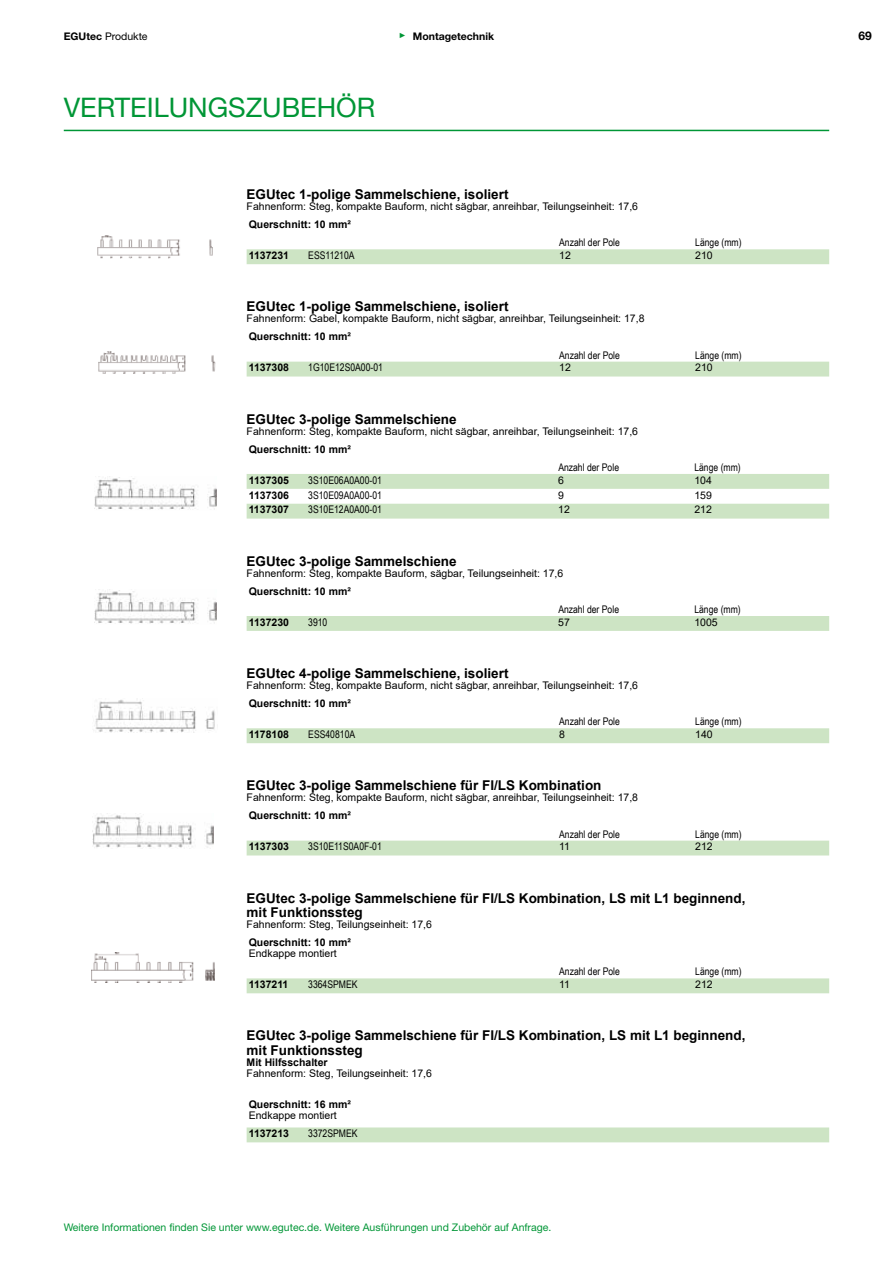
<style>
.page{position:relative;width:893px;height:1263px;background:#fff}
.page>*{position:absolute;margin:0;border:0;box-sizing:border-box;transform-origin:0 0}
.t1{font:27px "Helvetica Neue LT Std";color:#009636}
.t2{font:700 13.5px/14.2px "Arial";color:#000}
.t3{font:700 12px "Helvetica Neue LT Std";color:#000}
.t4{font:10.5px "Arial";color:#000}
.t5{font:10.5px "Arial Narrow";color:#000}
.t6{font:700 10.5px "Arial";color:#000}
.t7{font:10.5px "Helvetica Neue LT Std";color:#009636}
.t8{font:700 10.5px "Helvetica Neue LT Std";color:#000}
.t9{font:10.5px "Helvetica Neue LT Std";color:#000}
.s1{font-weight:700}
.s2{font-family:"Arial";font-size:7.5px;color:#009636}
</style>
<div class="page">
<hr style="left:64px;top:130px;width:765px;height:1px;background:#009636">
<div style="left:247px;top:249px;width:582px;height:15px;background:#cde4c4"></div>
<div style="left:247px;top:362px;width:582px;height:14px;background:#cde4c4"></div>
<svg style="left:247px;top:474px;width:582px;height:45px"></svg>
<div style="left:247px;top:616px;width:582px;height:15px;background:#cde4c4"></div>
<div style="left:247px;top:728px;width:582px;height:15px;background:#cde4c4"></div>
<div style="left:247px;top:841px;width:582px;height:14px;background:#cde4c4"></div>
<div style="left:247px;top:978px;width:582px;height:15px;background:#cde4c4"></div>
<div style="left:247px;top:1127px;width:582px;height:15px;background:#cde4c4"></div>
<img style="left:97px;top:235px;width:116px;height:24px">
<img style="left:98px;top:352px;width:118px;height:22px">
<img style="left:95px;top:476px;width:122px;height:34px">
<img style="left:95px;top:590px;width:121px;height:34px">
<img style="left:94px;top:700px;width:121px;height:33px">
<img style="left:92px;top:815px;width:121px;height:33px">
<img style="left:92px;top:953px;width:122px;height:29px">
<p class="t9" style="left:64px;top:30px;width:85px"><span class="s1">EGUtec</span> Produkte</p>
<p class="t3" style="left:858px;top:28px;width:15px">69</p>
<p class="t8" style="left:399px;top:29px;width:97px"><span class="s2">►</span> Montagetechnik</p>
<h1 class="t1" style="left:64px;top:92px;width:313px">VERTEILUNGSZUBEHÖR</h1>
<p class="t2" style="left:247px;top:187px;width:263px">EGUtec 1-polige Sammelschiene, isoliert</p>
<p class="t4" style="left:247px;top:199px;width:393px">Fahnenform: Steg, kompakte Bauform, nicht sägbar, anreihbar, Teilungseinheit: 17,6</p>
<p class="t6" style="left:249px;top:217px;width:104px">Querschnitt: 10 mm²</p>
<p class="t5" style="left:559px;top:235px;width:62px">Anzahl der Pole</p>
<p class="t5" style="left:695px;top:235px;width:48px">Länge (mm)</p>
<p class="t6" style="left:249px;top:248px;width:42px">1137231</p>
<p class="t5" style="left:308px;top:248px;width:48px">ESS11210A</p>
<p class="t4" style="left:559px;top:248px;width:13px">12</p>
<p class="t4" style="left:695px;top:248px;width:19px">210</p>
<p class="t2" style="left:247px;top:299px;width:263px">EGUtec 1-polige Sammelschiene, isoliert</p>
<p class="t4" style="left:247px;top:312px;width:399px">Fahnenform: Gabel, kompakte Bauform, nicht sägbar, anreihbar, Teilungseinheit: 17,8</p>
<p class="t6" style="left:249px;top:329px;width:104px">Querschnitt: 10 mm²</p>
<p class="t5" style="left:559px;top:347px;width:62px">Anzahl der Pole</p>
<p class="t5" style="left:695px;top:347px;width:48px">Länge (mm)</p>
<p class="t6" style="left:249px;top:360px;width:42px">1137308</p>
<p class="t5" style="left:308px;top:360px;width:76px">1G10E12S0A00-01</p>
<p class="t4" style="left:559px;top:360px;width:13px">12</p>
<p class="t4" style="left:695px;top:360px;width:19px">210</p>
<p class="t2" style="left:247px;top:412px;width:212px">EGUtec 3-polige Sammelschiene</p>
<p class="t4" style="left:247px;top:424px;width:393px">Fahnenform: Steg, kompakte Bauform, nicht sägbar, anreihbar, Teilungseinheit: 17,6</p>
<p class="t6" style="left:249px;top:442px;width:104px">Querschnitt: 10 mm²</p>
<p class="t5" style="left:558px;top:459px;width:62px">Anzahl der Pole</p>
<p class="t5" style="left:694px;top:459px;width:48px">Länge (mm)</p>
<p class="t6" style="left:249px;top:473px;width:42px">1137305</p>
<p class="t5" style="left:308px;top:472px;width:75px">3S10E06A0A00-01</p>
<p class="t4" style="left:558px;top:473px;width:7px">6</p>
<p class="t4" style="left:694px;top:473px;width:19px">104</p>
<p class="t6" style="left:249px;top:487px;width:42px">1137306</p>
<p class="t5" style="left:308px;top:487px;width:75px">3S10E09A0A00-01</p>
<p class="t4" style="left:558px;top:488px;width:7px">9</p>
<p class="t4" style="left:694px;top:488px;width:19px">159</p>
<p class="t6" style="left:249px;top:502px;width:42px">1137307</p>
<p class="t5" style="left:308px;top:502px;width:75px">3S10E12A0A00-01</p>
<p class="t4" style="left:558px;top:502px;width:13px">12</p>
<p class="t4" style="left:694px;top:502px;width:19px">212</p>
<p class="t2" style="left:247px;top:554px;width:212px">EGUtec 3-polige Sammelschiene</p>
<p class="t4" style="left:247px;top:566px;width:318px">Fahnenform: Steg, kompakte Bauform, sägbar, Teilungseinheit: 17,6</p>
<p class="t6" style="left:249px;top:584px;width:104px">Querschnitt: 10 mm²</p>
<p class="t5" style="left:558px;top:602px;width:62px">Anzahl der Pole</p>
<p class="t5" style="left:694px;top:602px;width:48px">Länge (mm)</p>
<p class="t6" style="left:249px;top:615px;width:42px">1137230</p>
<p class="t5" style="left:308px;top:614px;width:21px">3910</p>
<p class="t4" style="left:558px;top:615px;width:13px">57</p>
<p class="t4" style="left:694px;top:615px;width:25px">1005</p>
<p class="t2" style="left:247px;top:666px;width:263px">EGUtec 4-polige Sammelschiene, isoliert</p>
<p class="t4" style="left:247px;top:678px;width:393px">Fahnenform: Steg, kompakte Bauform, nicht sägbar, anreihbar, Teilungseinheit: 17,6</p>
<p class="t6" style="left:249px;top:696px;width:104px">Querschnitt: 10 mm²</p>
<p class="t5" style="left:559px;top:714px;width:62px">Anzahl der Pole</p>
<p class="t5" style="left:695px;top:714px;width:48px">Länge (mm)</p>
<p class="t6" style="left:249px;top:727px;width:42px">1178108</p>
<p class="t5" style="left:308px;top:727px;width:48px">ESS40810A</p>
<p class="t4" style="left:559px;top:727px;width:7px">8</p>
<p class="t4" style="left:695px;top:727px;width:19px">140</p>
<p class="t2" style="left:247px;top:778px;width:356px">EGUtec 3-polige Sammelschiene für FI/LS Kombination</p>
<p class="t4" style="left:247px;top:790px;width:393px">Fahnenform: Steg, kompakte Bauform, nicht sägbar, anreihbar, Teilungseinheit: 17,8</p>
<p class="t6" style="left:249px;top:808px;width:104px">Querschnitt: 10 mm²</p>
<p class="t5" style="left:559px;top:826px;width:62px">Anzahl der Pole</p>
<p class="t5" style="left:695px;top:826px;width:48px">Länge (mm)</p>
<p class="t6" style="left:249px;top:839px;width:42px">1137303</p>
<p class="t5" style="left:308px;top:839px;width:75px">3S10E11S0A0F-01</p>
<p class="t4" style="left:559px;top:839px;width:12px">11</p>
<p class="t4" style="left:695px;top:839px;width:19px">212</p>
<p class="t2" style="left:247px;top:891px;width:500px">EGUtec 3-polige Sammelschiene für FI/LS Kombination, LS mit L1 beginnend, mit Funktionssteg</p>
<p class="t4" style="left:247px;top:917px;width:187px">Fahnenform: Steg, Teilungseinheit: 17,6</p>
<p class="t6" style="left:249px;top:935px;width:104px">Querschnitt: 10 mm²</p>
<p class="t4" style="left:249px;top:946px;width:90px">Endkappe montiert</p>
<p class="t5" style="left:559px;top:964px;width:62px">Anzahl der Pole</p>
<p class="t5" style="left:695px;top:964px;width:48px">Länge (mm)</p>
<p class="t6" style="left:249px;top:977px;width:41px">1137211</p>
<p class="t5" style="left:308px;top:977px;width:51px">3364SPMEK</p>
<p class="t4" style="left:559px;top:977px;width:12px">11</p>
<p class="t4" style="left:695px;top:977px;width:19px">212</p>
<p class="t2" style="left:247px;top:1028px;width:500px">EGUtec 3-polige Sammelschiene für FI/LS Kombination, LS mit L1 beginnend, mit Funktionssteg</p>
<p class="t6" style="left:247px;top:1055px;width:83px">Mit Hilfsschalter</p>
<p class="t4" style="left:247px;top:1066px;width:187px">Fahnenform: Steg, Teilungseinheit: 17,6</p>
<p class="t6" style="left:249px;top:1097px;width:104px">Querschnitt: 16 mm²</p>
<p class="t4" style="left:249px;top:1108px;width:90px">Endkappe montiert</p>
<p class="t6" style="left:249px;top:1126px;width:42px">1137213</p>
<p class="t5" style="left:308px;top:1126px;width:51px">3372SPMEK</p>
<p class="t7" style="left:64px;top:1221px;width:489px">Weitere Informationen finden Sie unter www.egutec.de. Weitere Ausführungen und Zubehör auf Anfrage.</p>
</div>
